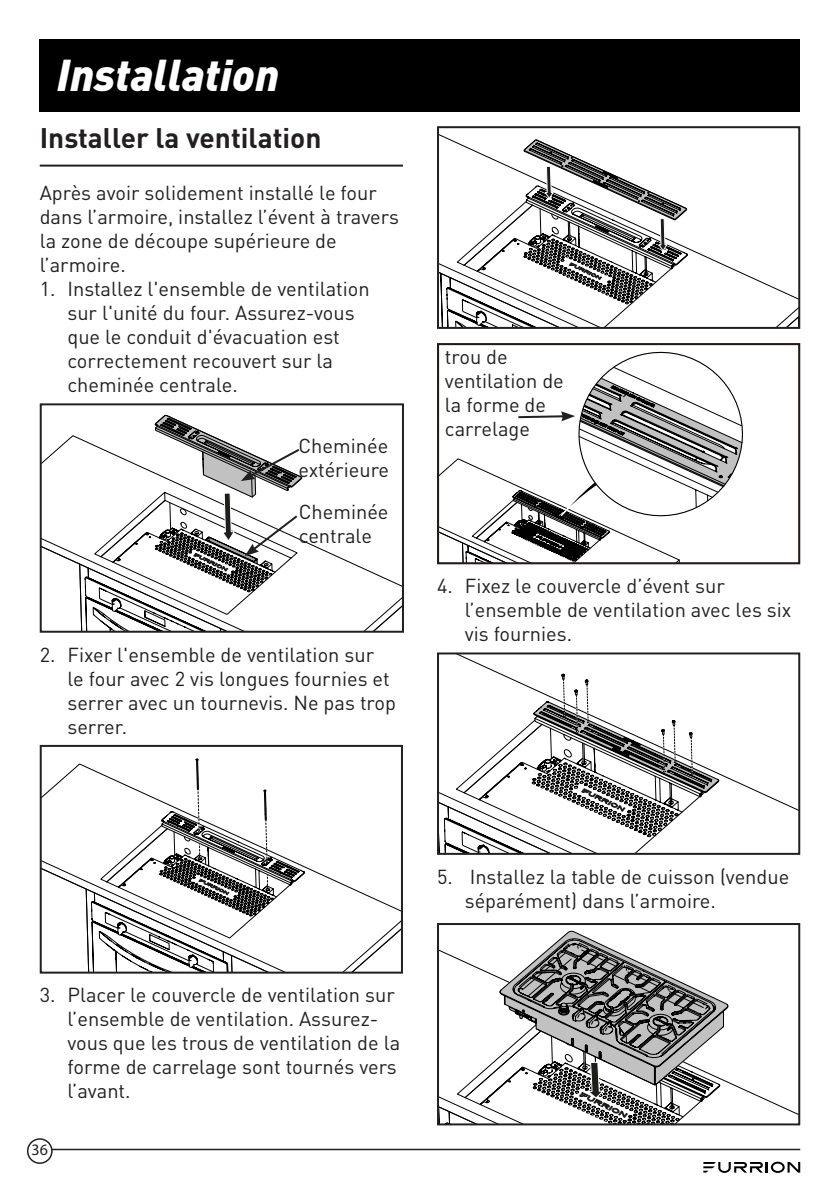
<style>
.page{position:relative;width:840px;height:1191px;background:#fff}
.page>*{position:absolute;margin:0;border:0;box-sizing:border-box;transform-origin:0 0}
.Body_-_Heading{font:italic 900 44px "DIN";color:#fff}
.Body_-_Title{font:700 28px "DIN Pro";color:#231f20}
.Body-normal{font:20px/24px "DIN Pro";color:#231f20}
.t1{font:16px "Myriad Pro";color:#231f20}
</style>
<div class="page">
<hr style="left:40px;top:1148px;width:759px;height:2px;background:#231f20">
<svg style="left:703px;top:1161px;width:96px;height:11px"></svg>
<div style="left:28px;top:1139px;width:24px;height:24px;background:#fff;border-radius:50%"></div>
<div style="left:27px;top:1138px;width:26px;height:25px;border:2px solid #231f20;border-radius:50%"></div>
<div style="left:40px;top:40px;width:759px;height:72px;background:#000"></div>
<hr style="left:40px;top:165px;width:363px;height:2px;background:#231f20">
<svg style="left:41px;top:414px;width:362px;height:218px"></svg>
<svg style="left:41px;top:744px;width:361px;height:226px"></svg>
<div style="left:40px;top:745px;width:363px;height:228px;border:2px solid #231f20"></div>
<svg style="left:446px;top:139px;width:350px;height:187px"></svg>
<div style="left:437px;top:126px;width:362px;height:203px;border:2px solid #231f20"></div>
<svg style="left:440px;top:351px;width:303px;height:210px"></svg>
<div style="left:437px;top:343px;width:362px;height:221px;border:2px solid #231916"></div>
<svg style="left:444px;top:674px;width:275px;height:178px"></svg>
<div style="left:437px;top:652px;width:362px;height:203px;border:2px solid #231f20"></div>
<svg style="left:440px;top:930px;width:356px;height:192px"></svg>
<div style="left:437px;top:923px;width:362px;height:202px;border:2px solid #231f20"></div>
<p class="Body_-_Heading" style="left:57px;top:47px;width:224px">Installation</p>
<p class="Body_-_Title" style="left:40px;top:116px;width:283px">Installer la ventilation</p>
<p class="Body-normal" style="left:40px;top:179px;width:360px">Après avoir solidement installé le four dans l’armoire, installez l’évent à travers la zone de découpe supérieure de l’armoire.</p>
<p class="Body-normal" style="left:67px;top:275px;width:304px;text-indent:-28px">1. Installez l'ensemble de ventilation sur l'unité du four. Assurez-vous que le conduit d'évacuation est correctement recouvert sur la cheminée centrale.</p>
<p class="Body-normal" style="left:298px;top:432px;width:92px">Cheminée extérieure</p>
<p class="Body-normal" style="left:298px;top:499px;width:91px">Cheminée centrale</p>
<p class="Body-normal" style="left:67px;top:641px;width:330px;text-indent:-28px">2. Fixer l'ensemble de ventilation sur<br>le four avec 2 vis longues fournies et serrer avec un tournevis. Ne pas trop serrer.</p>
<p class="Body-normal" style="left:444px;top:343px;width:120px">trou de ventilation de la forme de carrelage</p>
<p class="Body-normal" style="left:464px;top:572px;width:328px;text-indent:-28px">4. Fixez le couvercle d’évent sur l’ensemble de ventilation avec les six vis fournies.</p>
<p class="Body-normal" style="left:67px;top:982px;width:334px;text-indent:-28px">3. Placer le couvercle de ventilation sur l’ensemble de ventilation. Assurez&shy;vous que les trous de ventilation de la forme de carrelage sont tournés vers l’avant.</p>
<p class="t1" style="left:32px;top:1139px;width:18px">36</p>
<p class="Body-normal" style="left:464px;top:863px;width:326px;text-indent:-28px">5. Installez la table de cuisson (vendue séparément) dans l’armoire.</p>
</div>
